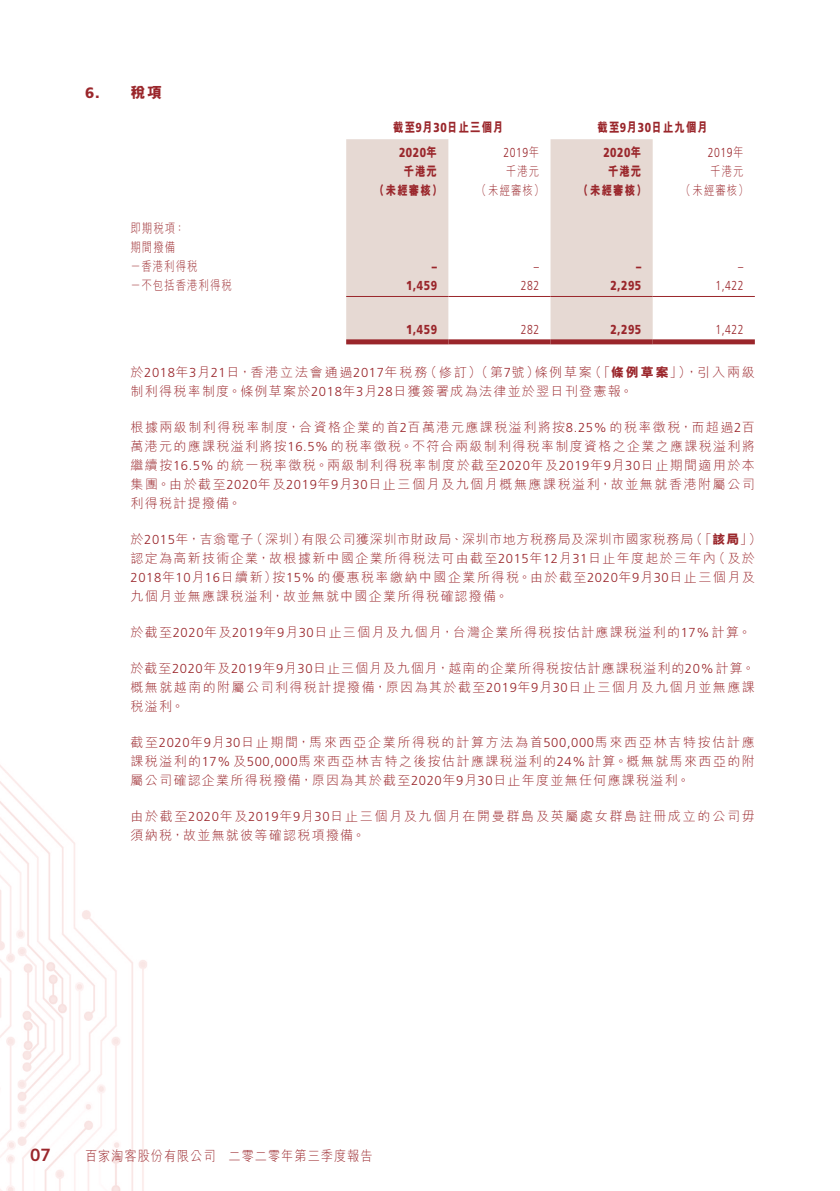
<style>
.page{position:relative;width:840px;height:1191px;background:#fff}
.page>*{position:absolute;margin:0;border:0;box-sizing:border-box;transform-origin:0 0}
.t1{font:17px "Trade Gothic LT Std Bd 2";color:#9a262b}
.t2{font:800 15px "M Hei HK";color:#9a262b}
.t3{font:900 15px "Frutiger LT Std";color:#9a262b}
.t4{font:300 14px "M Hei HK";letter-spacing:.08em;color:#9a262b;scale:.87 1}
.t5{font:300 13px/19px "M Hei HK";letter-spacing:.1em;color:#9a262b;text-align:justify}
.t6{font:300 13px/19px "M Hei HK";letter-spacing:.13em;color:#9a262b}
.t7{font:300 13px/19px "M Hei HK";letter-spacing:.1em;color:#9a262b;scale:.8 1}
.t8{font:800 13px "M Hei HK";letter-spacing:.1em;color:#9a262b;scale:.8 1}
.t9{font:900 13px "Frutiger LT Std";letter-spacing:.05em;color:#9a262b;scale:.8 1}
.t10{font:300 13px "M Hei HK";letter-spacing:.05em;color:#9a262b}
.t11{font:300 13px "Frutiger LT Std";letter-spacing:.05em;color:#9a262b;scale:.8 1}
.t12{font:300 13px "Frutiger LT Std";letter-spacing:.05em;color:#9a262b}
.s1{font-family:"Frutiger LT Std";font-weight:900}
.s2{font-family:"M Hei HK";font-weight:800}
.s3{font-family:"M Hei HK"}
.s4{font-family:"Frutiger LT Std"}
.s5{font-weight:800}
</style>
<div class="page">
<img style="left:0;top:139px;width:755px;height:1052px">
<svg style="left:346px;top:139px;width:306px;height:200px;fill:#e6d9d3"></svg>
<hr style="left:346px;top:296px;width:102px;height:1px;background:#9a262b">
<hr style="left:448px;top:296px;width:102px;height:1px;background:#9a262b">
<hr style="left:550px;top:296px;width:102px;height:1px;background:#9a262b">
<hr style="left:652px;top:296px;width:102px;height:1px;background:#9a262b">
<div style="left:346px;top:339px;width:102px;height:5px;background:#9a262b"></div>
<div style="left:448px;top:339px;width:102px;height:5px;background:#9a262b"></div>
<div style="left:550px;top:339px;width:102px;height:5px;background:#9a262b"></div>
<div style="left:652px;top:339px;width:102px;height:5px;background:#9a262b"></div>
<p class="t3" style="left:85px;top:84px;width:16px">6.</p>
<p class="t2" style="left:130px;top:85px;width:33px">稅項</p>
<p class="t7" style="left:130px;top:218px;width:69px">即期稅項：期間撥備</p>
<p class="t7" style="left:130px;top:256px;width:85px">－香港利得稅</p>
<p class="t7" style="left:130px;top:275px;width:128px">－不包括香港利得稅</p>
<p class="t8" style="left:393px;top:121px;width:139px">截至 月<span class="s1">9 30</span>日止三個月</p>
<p class="t8" style="left:597px;top:121px;width:139px">截至 月<span class="s1">9 30</span>日止九個月</p>
<p class="t9" style="left:399px;top:144px;width:49px">2020<span class="s2">年</span></p>
<p class="t11" style="left:503px;top:145px;width:46px">2019<span class="s3">年</span></p>
<p class="t9" style="left:603px;top:144px;width:49px">2020<span class="s2">年</span></p>
<p class="t11" style="left:707px;top:145px;width:46px">2019<span class="s3">年</span></p>
<p class="t8" style="left:403px;top:164px;width:43px">千港元</p>
<p class="t7" style="left:505px;top:161px;width:43px">千港元</p>
<p class="t8" style="left:607px;top:164px;width:43px">千港元</p>
<p class="t7" style="left:709px;top:161px;width:43px">千港元</p>
<p class="t8" style="left:374px;top:183px;width:87px">（未經審核）</p>
<p class="t7" style="left:476px;top:180px;width:87px">（未經審核）</p>
<p class="t8" style="left:578px;top:183px;width:87px">（未經審核）</p>
<p class="t7" style="left:680px;top:180px;width:87px">（未經審核(</p>
<p class="t9" style="left:431px;top:258px;width:8px">–</p>
<p class="t11" style="left:533px;top:259px;width:8px">–</p>
<p class="t9" style="left:635px;top:258px;width:8px">–</p>
<p class="t11" style="left:737px;top:259px;width:8px">–</p>
<p class="t9" style="left:406px;top:277px;width:40px">1,459</p>
<p class="t11" style="left:520px;top:278px;width:24px">282</p>
<p class="t9" style="left:610px;top:277px;width:40px">2,295</p>
<p class="t11" style="left:715px;top:278px;width:37px">1,422</p>
<p class="t9" style="left:406px;top:322px;width:40px">1,459</p>
<p class="t11" style="left:520px;top:322px;width:24px">282</p>
<p class="t9" style="left:610px;top:322px;width:40px">2,295</p>
<p class="t11" style="left:715px;top:322px;width:37px">1,422</p>
<p class="t5" style="left:424px;top:362px;width:116px">（修訂）（第<span class="s4">7</span>號）</p>
<p class="t5" style="left:588px;top:362px;width:104px">（「<span class="s5">條例草案</span>」）</p>
<p class="t5" style="left:130px;top:362px;width:503px">於<span class="s4">2018</span>年<span class="s4">3</span>月<span class="s4">21</span>日，香港立法會通過<span class="s4">2017</span>年稅務<br>制利得稅率制度。條例草案於<span class="s4">2018</span>年<span class="s4">3</span>月<span class="s4">28</span>日獲簽署成為法律並於翌日刊登憲報。</p>
<p class="t5" style="left:130px;top:418px;width:625px">根據兩級制利得稅率制度，合資格企業的首<span class="s4">2</span>百萬港元應課稅溢利將按<span class="s4">8.25%</span> 的稅率徵稅，而超過<span class="s4">2</span>百萬港元的應課稅溢利將按<span class="s4">16.5%</span>的稅率徵稅。不符合兩級制利得稅率制度資格之企業之應課稅溢利將繼續按<span class="s4">16.5%</span>的統一稅率徵稅。兩級制利得稅率制度於截至<span class="s4">2020</span>年及<span class="s4">2019</span>年<span class="s4">9</span>月<span class="s4">30</span>日止期間適用於本集團。由於截至<span class="s4">2020</span>年及<span class="s4">2019</span>年<span class="s4">9</span>月<span class="s4">30</span>日止三個月及九個月概無應課稅溢利，故並無就香港附屬公司利得稅計提撥備。</p>
<p class="t5" style="left:748px;top:530px;width:14px">(</p>
<p class="t5" style="left:534px;top:362px;width:59px">條例草案</p>
<p class="t5" style="left:685px;top:362px;width:71px">，引入兩級</p>
<p class="t5" style="left:250px;top:530px;width:57px">（深圳）</p>
<p class="t5" style="left:689px;top:530px;width:64px">（「<span class="s5">該局</span>「</p>
<p class="t10" style="left:301px;top:533px;width:393px">有限公司獲深圳市財政局、深圳市地方稅務局及深圳市國家稅務局</p>
<p class="t5" style="left:130px;top:530px;width:124px">於<span class="s4">2015</span>年，吉翁電子</p>
<p class="t5" style="left:272px;top:549px;width:483px;text-indent:-142px">認定為高新技術企業，故根據新中國企業所得稅法可由截至<span class="s4">2015</span>年<span class="s4">12</span>月<span class="s4">31</span>日止年度起於三年內按<span class="s4">15%</span>的優惠稅率繳納中國企業所得稅。由於截至<span class="s4">2020</span>年<span class="s4">9</span>月<span class="s4">30</span>日止三個月及</p>
<p class="t5" style="left:712px;top:549px;width:44px">（及於</p>
<p class="t12" style="left:130px;top:570px;width:148px">2018<span class="s3">年</span>10<span class="s3">月</span>16<span class="s3">日續新）</span></p>
<p class="t5" style="left:130px;top:587px;width:379px">九個月並無應課稅溢利，故並無就中國企業所得稅確認撥備。</p>
<p class="t5" style="left:130px;top:623px;width:622px">於截至<span class="s4">2020</span>年及<span class="s4">2019</span>年<span class="s4">9</span>月<span class="s4">30</span>日止三個月及九個月，台灣企業所得稅按估計應課稅溢利的<span class="s4">17%</span>計算。</p>
<p class="t5" style="left:130px;top:659px;width:625px">於截至<span class="s4">2020</span>年及<span class="s4">2019</span>年<span class="s4">9</span>月<span class="s4">30</span>日止三個月及九個月，越南的企業所得稅按估計應課稅溢利的<span class="s4">20%</span>計算。概無就越南的附屬公司利得稅計提撥備，原因為其於截至<span class="s4">2019</span>年<span class="s4">9</span>月<span class="s4">30</span>日止三個月及九個月並無應課稅溢利。</p>
<p class="t5" style="left:130px;top:733px;width:625px">截至<span class="s4">2020</span>年<span class="s4">9</span>月<span class="s4">30</span>日止期間，馬來西亞企業所得稅的計算方法為首<span class="s4">500,000</span>馬來西亞林吉特按估計應課稅溢利的<span class="s4">17%</span>及<span class="s4">500,000</span>馬來西亞林吉特之後按估計應課稅溢利的<span class="s4">24%</span>計算。概無就馬來西亞的附屬公司確認企業所得稅撥備，原因為其於截至<span class="s4">2020</span>年<span class="s4">9</span>月<span class="s4">30</span>日止年度並無任何應課稅溢利。</p>
<p class="t6" style="left:130px;top:807px;width:625px">由於截至<span class="s4">2020</span>年及<span class="s4">2019</span>年<span class="s4">9</span>月<span class="s4">30</span>日止三個月及九個月在開曼群島及英屬處女群島註冊成立的公司毋須納稅，故並無就彼等確認稅項撥備。</p>
<h1 class="t1" style="left:30px;top:1144px;width:22px">07</h1>
<p class="t4" style="left:85px;top:1148px;width:151px">百家淘客股份有限公司</p>
<p class="t4" style="left:228px;top:1148px;width:167px">二零二零年第三季度報告</p>
</div>
